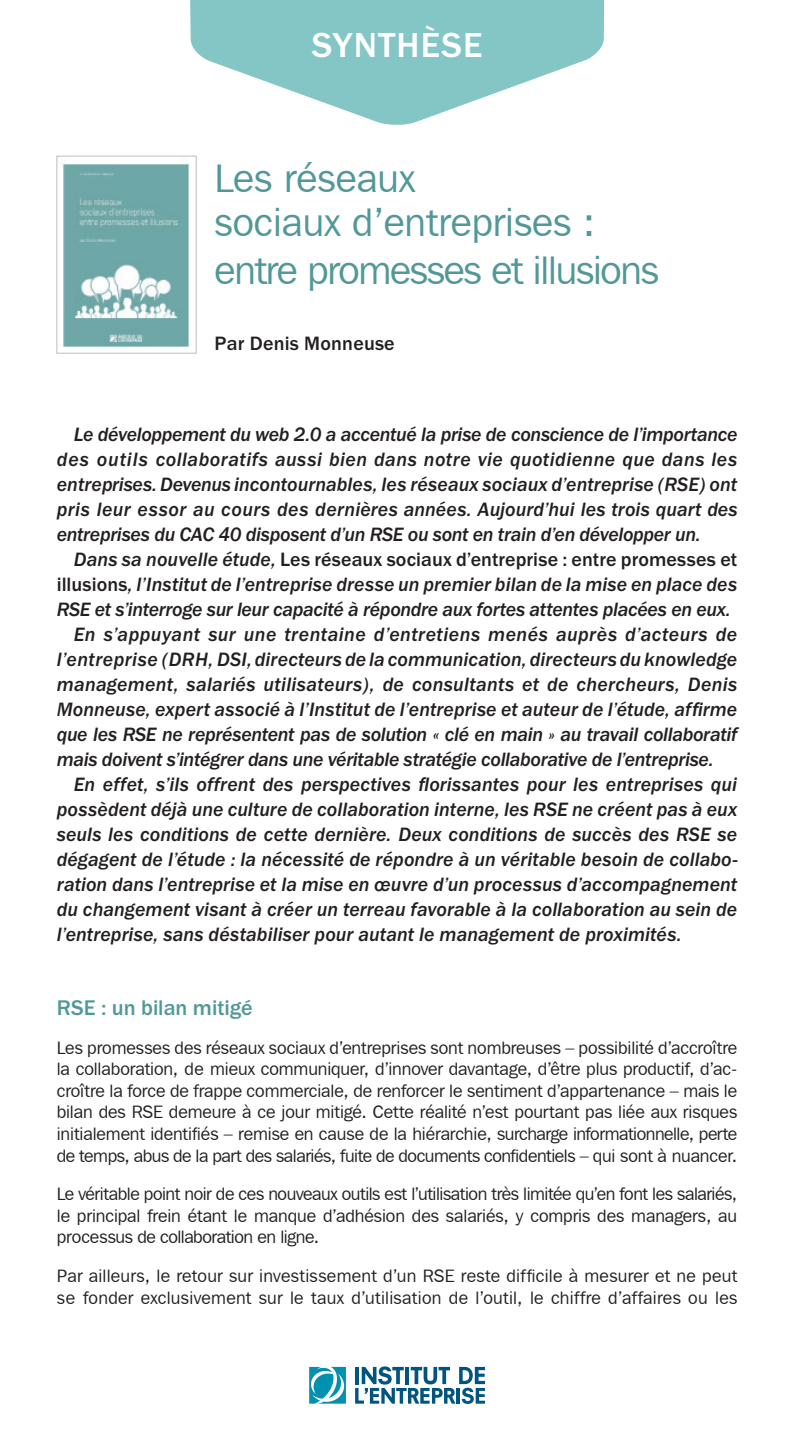
<style>
.page{position:relative;width:798px;height:1444px;background:#fff}
.page>*{position:absolute;margin:0;border:0;box-sizing:border-box;transform-origin:0 0}
.t1{font:40px/44px "Franklin Gothic IT Cby BT";color:#529898}
.t2{font:40px "Franklin Gothic IT Cby BT";letter-spacing:-.03em;color:#529898}
.t3{font:500 36px "Franklin Gothic Itc T";letter-spacing:.03em;color:#fff}
.t4{font:500 22px "Franklin Gothic Itc T";color:#529898}
.t5{font:italic 500 20px/25px "Franklin Gothic Itc T";color:#231f20;text-align:justify}
.t6{font:italic 500 20px "Franklin Gothic Itc T";letter-spacing:-.02em;color:#231f20}
.t7{font:500 20px "Franklin Gothic Itc T";letter-spacing:.01em;color:#231f20}
.t8{font:italic 500 20px "Franklin Gothic Itc T";letter-spacing:.02em;color:#231f20}
.t9{font:18px/21.6px "Franklin Gothic IT Cby BT";letter-spacing:.01em;color:#231f20;text-align:justify}
.s1{font-style:italic}
.s2{font-style:normal}
</style>
<div class="page">
<svg style="left:190px;top:0;width:414px;height:125px;fill:#84c6c5"></svg>
<img style="left:62px;top:162px;width:128px;height:185px">
<div style="left:57px;top:156px;width:139px;height:197px;border:1px solid #bcbdc0"></div>
<svg style="left:355px;top:1366px;width:130px;height:38px"></svg>
<svg style="left:309px;top:1367px;width:37px;height:36px"></svg>
<h2 class="t3" style="left:312px;top:32px;width:172px">SYNTHÈSE</h2>
<h1 class="t1" style="left:215px;top:155px;width:382px">Les réseaux<br>sociaux d’entreprises :</h1>
<h1 class="t2" style="left:215px;top:245px;width:446px">entre promesses et illusions</h1>
<p class="t7" style="left:215px;top:336px;width:182px">Par Denis Monneuse</p>
<p class="t5" style="left:57px;top:423px;width:682px;text-indent:17px">Le développement du web 2.0 a accentué la prise de conscience de l’importance des outils collaboratifs aussi bien dans notre vie quotidienne que dans les entreprises. Devenus incontournables, les réseaux sociaux d’entreprise (RSE) ont pris leur essor au cours des dernières années. Aujourd’hui les trois quart des entreprises du CAC 40 disposent d’un RSE ou sont en train d’en développer un.</p>
<p class="t7" style="left:74px;top:552px;width:665px"><span class="s1">Dans sa nouvelle étude,</span> Les réseaux sociaux d’entreprise : entre promesses et</p>
<p class="t5" style="left:57px;top:573px;width:682px"><span class="s2">illusions</span>, l’Institut de l’entreprise dresse un premier bilan de la mise en place des</p>
<p class="t6" style="left:57px;top:602px;width:675px">RSE et s’interroge sur leur capacité à répondre aux fortes attentes placées en eux.</p>
<p class="t8" style="left:74px;top:627px;width:665px">En s’appuyant sur une trentaine d’entretiens menés auprès d’acteurs de</p>
<p class="t5" style="left:57px;top:648px;width:682px">l’entreprise (DRH, DSI, directeurs de la communication, directeurs du knowledge</p>
<p class="t5" style="left:57px;top:673px;width:682px">management, salariés utilisateurs), de consultants et de chercheurs, Denis</p>
<p class="t5" style="left:57px;top:698px;width:682px">Monneuse, expert associé à l’Institut de l’entreprise et auteur de l’étude, affirme</p>
<p class="t6" style="left:57px;top:727px;width:682px">que les RSE ne représentent pas de solution « clé en main » au travail collaboratif</p>
<p class="t6" style="left:57px;top:752px;width:658px">mais doivent s’intégrer dans une véritable stratégie collaborative de l’entreprise.</p>
<p class="t5" style="left:74px;top:773px;width:665px">En effet, s’ils offrent des perspectives florissantes pour les entreprises qui</p>
<p class="t5" style="left:57px;top:798px;width:682px">possèdent déjà une culture de collaboration interne, les RSE ne créent pas à eux</p>
<p class="t5" style="left:57px;top:823px;width:682px">seuls les conditions de cette dernière. Deux conditions de succès des RSE se</p>
<p class="t5" style="left:57px;top:848px;width:682px">dégagent de l’étude : la nécessité de répondre à un véritable besoin de collabo-</p>
<p class="t5" style="left:57px;top:873px;width:682px">ration dans l’entreprise et la mise en œuvre d’un processus d’accompagnement</p>
<p class="t5" style="left:57px;top:898px;width:682px">du changement visant à créer un terreau favorable à la collaboration au sein de</p>
<p class="t5" style="left:57px;top:923px;width:626px">l’entreprise, sans déstabiliser pour autant le management de proximités.</p>
<p class="t4" style="left:57px;top:1000px;width:197px">RSE : un bilan mitigé</p>
<p class="t9" style="left:57px;top:1036px;width:682px">Les promesses des réseaux sociaux d’entreprises sont nombreuses – possibilité d’accroître la collaboration, de mieux communiquer, d’innover davantage, d’être plus productif, d’ac&shy;croître la force de frappe commerciale, de renforcer le sentiment d’appartenance – mais le bilan des RSE demeure à ce jour mitigé. Cette réalité n’est pourtant pas liée aux risques initialement identifiés – remise en cause de la hiérarchie, surcharge informationnelle, perte de temps, abus de la part des salariés, fuite de documents confidentiels – qui sont à nuancer.</p>
<p class="t9" style="left:57px;top:1182px;width:682px">Le véritable point noir de ces nouveaux outils est l’utilisation très limitée qu’en font les salariés, le principal frein étant le manque d’adhésion des salariés, y compris des managers, au processus de collaboration en ligne.</p>
<p class="t9" style="left:57px;top:1264px;width:682px">Par ailleurs, le retour sur investissement d’un RSE reste difficile à mesurer et ne peut se fonder exclusivement sur le taux d’utilisation de l’outil, le chiffre d’affaires ou les</p>
</div>
